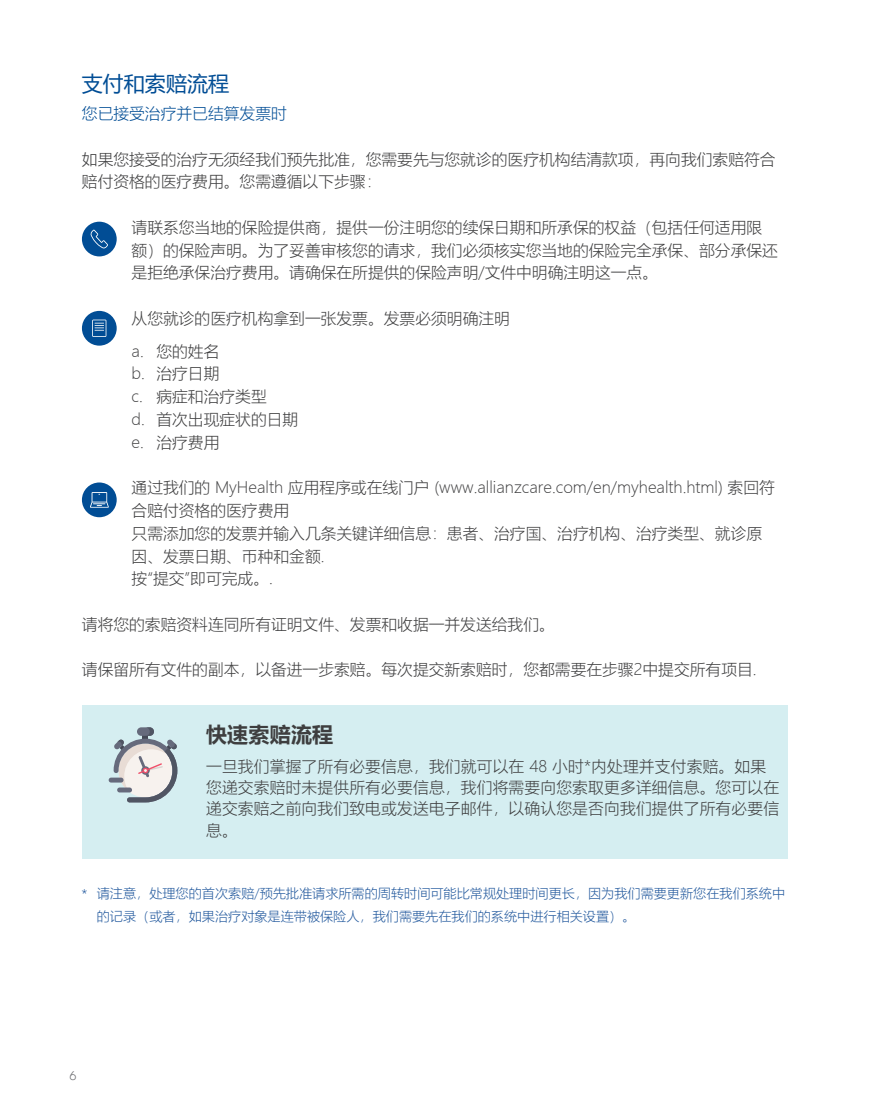
<style>
.page{position:relative;width:869px;height:1117px;background:#fff}
.page>*{position:absolute;margin:0;border:0;box-sizing:border-box;transform-origin:0 0}
.Normal_1{font:21px "Microsoft Ya Hei";color:#014d95}
.Normal_1-2{font:700 21px "Microsoft Ya Hei";letter-spacing:.01em;color:#3e3e3f}
.Normal_1-3{font:300 15.75px/22.8px "Microsoft Ya Hei";color:#3e3e3f}
.Normal_1-4{font:300 15.75px "Microsoft Ya Hei";color:#014d95}
.Normal_1-5{font:300 13.12px/22.8px "Microsoft Ya Hei";color:#21589d}
.t1{font:300 13.12px "Allianz Neo";color:#6c6d70}
.s1{font-family:"Allianz Neo"}
</style>
<div class="page">
<div style="left:82px;top:482px;width:35px;height:35px;background:#014d95;border-radius:50%"></div>
<svg style="left:90px;top:492px;width:19px;height:15px"></svg>
<div style="left:82px;top:704px;width:704px;height:154px;background:#d5eef1"></div>
<svg style="left:113px;top:727px;width:64px;height:75px"></svg>
<div style="left:109px;top:777px;width:14px;height:5px;background:#666a7c;border-radius:2px"></div>
<div style="left:117px;top:787px;width:15px;height:5px;background:#666a7c;border-radius:2px"></div>
<div style="left:82px;top:311px;width:35px;height:34px;background:#014d95;border-radius:50%"></div>
<svg style="left:92px;top:319px;width:14px;height:18px"></svg>
<div style="left:82px;top:222px;width:35px;height:34px;background:#014d95;border-radius:50%"></div>
<svg style="left:90px;top:230px;width:18px;height:18px"></svg>
<p class="Normal_1" style="left:82px;top:69px;width:148px">支付和索赔流程</p>
<p class="Normal_1-4" style="left:82px;top:103px;width:206px">您已接受治疗并已结算发票时</p>
<p class="Normal_1-3" style="left:82px;top:147px;width:695px">如果您接受的治疗无须经我们预先批准，您需要先与您就诊的医疗机构结清款项，再向我们索赔符合赔付资格的医疗费用。您需遵循以下步骤：</p>
<p class="Normal_1-3" style="left:131px;top:215px;width:647px">请联系您当地的保险提供商，提供一份注明您的续保日期和所承保的权益（包括任何适用限额）的保险声明。为了妥善审核您的请求，我们必须核实您当地的保险完全承保、部分承保还是拒绝承保治疗费用。请确保在所提供的保险声明/文件中明确注明这一点。</p>
<p class="Normal_1-3" style="left:131px;top:306px;width:379px">从您就诊的医疗机构拿到一张发票。发票必须明确注明</p>
<p class="Normal_1-3" style="left:131px;top:339px;width:89px">a. 您的姓名</p>
<p class="Normal_1-3" style="left:131px;top:362px;width:89px">b. 治疗日期</p>
<p class="Normal_1-3" style="left:131px;top:384px;width:137px">c. 病症和治疗类型</p>
<p class="Normal_1-3" style="left:131px;top:407px;width:168px">d. 首次出现症状的日期</p>
<p class="Normal_1-3" style="left:131px;top:430px;width:89px">e. 治疗费用</p>
<p class="Normal_1-3" style="left:131px;top:475px;width:644px">通过我们的 MyHealth 应用程序或在线门户 (www.allianzcare.com/en/myhealth.html) 索回符合赔付资格的医疗费用</p>
<p class="Normal_1-3" style="left:131px;top:521px;width:631px">只需添加您的发票并输入几条关键详细信息：患者、治疗国、治疗机构、治疗类型、就诊原因、发票日期、币种和金额.</p>
<p class="Normal_1-3" style="left:131px;top:566px;width:143px">按“提交”即可完成。.</p>
<p class="Normal_1-3" style="left:82px;top:612px;width:474px">请将您的索赔资料连同所有证明文件、发票和收据一并发送给我们。</p>
<p class="Normal_1-3" style="left:82px;top:657px;width:676px">请保留所有文件的副本，以备进一步索赔。每次提交新索赔时，您都需要在步骤2中提交所有项目.</p>
<p class="Normal_1-2" style="left:206px;top:719px;width:129px">快速索赔流程</p>
<p class="Normal_1-3" style="left:206px;top:755px;width:574px;line-height:21px">一旦我们掌握了所有必要信息，我们就可以在 48 小时*内处理并支付索赔。如果您递交索赔时未提供所有必要信息，我们将需要向您索取更多详细信息。您可以在递交索赔之前向我们致电或发送电子邮件，以确认您是否向我们提供了所有必要信息。</p>
<p class="Normal_1-5" style="left:97px;top:881px;width:689px;text-indent:-15px"><span class="s1">*</span> 请注意，处理您的首次索赔/预先批准请求所需的周转时间可能比常规处理时间更长，因为我们需要更新您在我们系统中的记录（或者，如果治疗对象是连带被保险人，我们需要先在我们的系统中进行相关设置）。</p>
<p class="t1" style="left:69px;top:1067px;width:9px">6</p>
</div>
